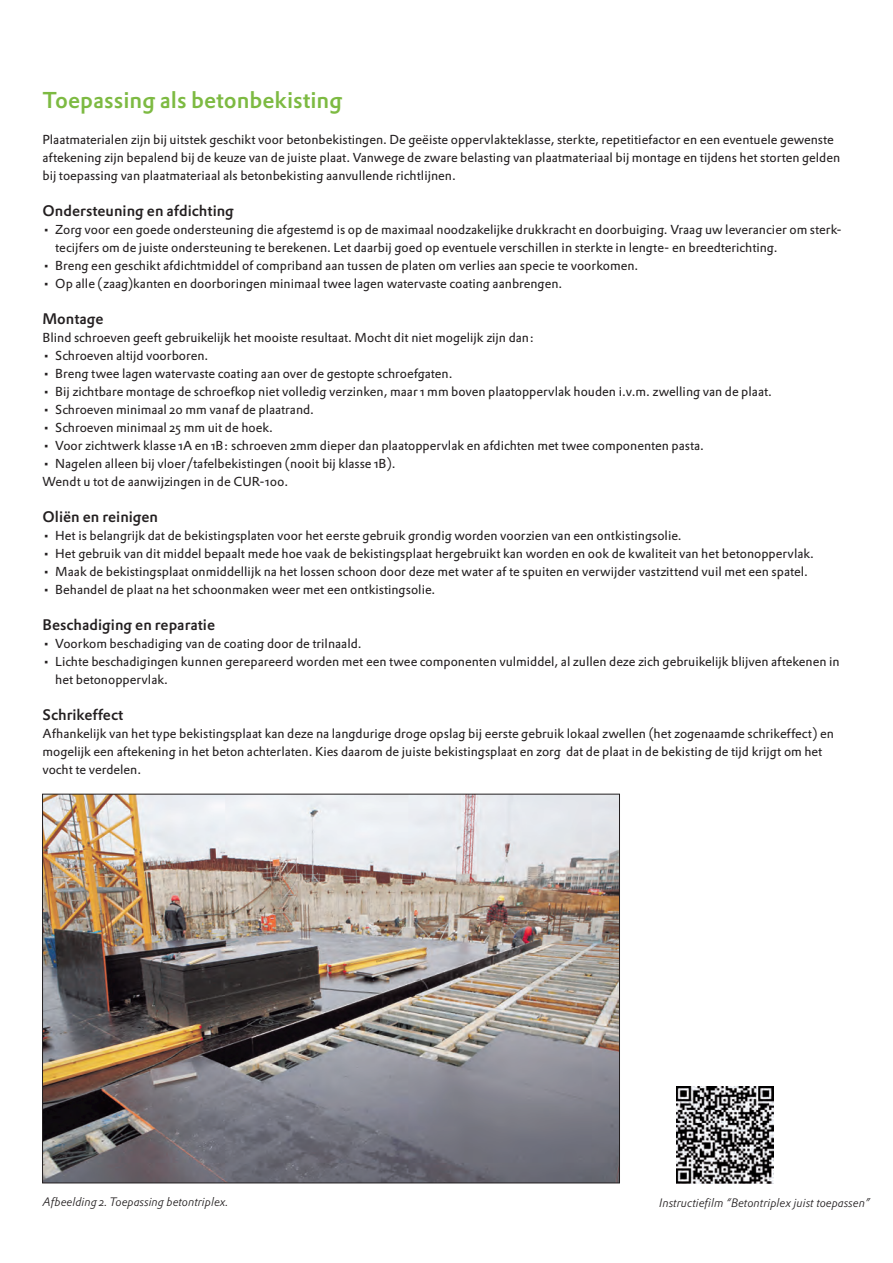
<style>
.page{position:relative;width:893px;height:1263px;background:#fff}
.page>*{position:absolute;margin:0;border:0;box-sizing:border-box;transform-origin:0 0}
.t1{font:22.5px "DTL Prokyon T Medium";color:#7dba42}
.t2{font:15px "DTL Prokyon T Medium";color:#231f20}
.t3{font:12.75px/18px "DTL Prokyon ST";color:#231f20}
.t4{font:italic 12px "DTL Prokyon ST Light";color:#231f20}
</style>
<div class="page">
<img style="left:44px;top:796px;width:574px;height:385px">
<img style="left:676px;top:1086px;width:97px;height:98px">
<p class="t1" style="left:43px;top:85px;width:301px">toepassing als betonbekisting</p>
<p class="t3" style="left:43px;top:130px;width:799px">Plaatmaterialen zijn bij uitstek geschikt voor betonbekistingen. De geëiste oppervlakteklasse, sterkte, repetitiefactor en een eventuele gewenste aftekening zijn bepalend bij de keuze van de juiste plaat. Vanwege de zware belasting van plaatmateriaal bij montage en tijdens het storten gelden bij toepassing van plaatmateriaal als betonbekisting aanvullende richtlijnen.</p>
<p class="t2" style="left:43px;top:201px;width:193px">ondersteuning en afdichting</p>
<p class="t3" style="left:55px;top:220px;width:788px;text-indent:-13px">• Zorg voor een goede ondersteuning die afgestemd is op de maximaal noodzakelijke drukkracht en doorbuiging. Vraag uw leverancier om sterk&shy;tecijfers om de juiste ondersteuning te berekenen. Let daarbij goed op eventuele verschillen in sterkte in lengte- en breedterichting.</p>
<p class="t3" style="left:43px;top:256px;width:597px">• Breng een geschikt afdichtmiddel of compriband aan tussen de platen om verlies aan specie te voorkomen.</p>
<p class="t3" style="left:43px;top:274px;width:521px">• Op alle (zaag)kanten en doorboringen minimaal twee lagen watervaste coating aanbrengen.</p>
<p class="t2" style="left:43px;top:309px;width:63px">montage</p>
<p class="t3" style="left:43px;top:328px;width:493px">Blind schroeven geeft gebruikelijk het mooiste resultaat. Mocht dit niet mogelijk zijn dan:</p>
<p class="t3" style="left:43px;top:346px;width:167px">• Schroeven altijd voorboren.</p>
<p class="t3" style="left:43px;top:364px;width:411px">• Breng twee lagen watervaste coating aan over de gestopte schroefgaten.</p>
<p class="t3" style="left:43px;top:382px;width:731px">• Bij zichtbare montage de schroefkop niet volledig verzinken, maar 1 mm boven plaatoppervlak houden i.v.m. zwelling van de plaat.</p>
<p class="t3" style="left:43px;top:400px;width:273px">• Schroeven minimaal 20 mm vanaf de plaatrand.</p>
<p class="t3" style="left:43px;top:418px;width:232px">• Schroeven minimaal 25 mm uit de hoek.</p>
<p class="t3" style="left:43px;top:436px;width:663px">• Voor zichtwerk klasse 1A en 1B: schroeven 2mm dieper dan plaatoppervlak en afdichten met twee componenten pasta.</p>
<p class="t3" style="left:43px;top:454px;width:355px">• Nagelen alleen bij vloer/tafelbekistingen (nooit bij klasse 1B).<br>Wendt u tot de aanwijzingen in de CUR-100.</p>
<p class="t2" style="left:43px;top:507px;width:117px">oliën en reinigen</p>
<p class="t3" style="left:43px;top:526px;width:641px">• Het is belangrijk dat de bekistingsplaten voor het eerste gebruik grondig worden voorzien van een ontkistingsolie.</p>
<p class="t3" style="left:43px;top:544px;width:773px">• Het gebruik van dit middel bepaalt mede hoe vaak de bekistingsplaat hergebruikt kan worden en ook de kwaliteit van het betonoppervlak.</p>
<p class="t3" style="left:43px;top:562px;width:767px">• Maak de bekistingsplaat onmiddellijk na het lossen schoon door deze met water af te spuiten en verwijder vastzittend vuil met een spatel.</p>
<p class="t3" style="left:43px;top:580px;width:394px">• Behandel de plaat na het schoonmaken weer met een ontkistingsolie.</p>
<p class="t2" style="left:43px;top:615px;width:174px">Beschadiging en reparatie</p>
<p class="t3" style="left:43px;top:634px;width:321px">• Voorkom beschadiging van de coating door de trilnaald.</p>
<p class="t3" style="left:55px;top:652px;width:786px;text-indent:-13px">• Lichte beschadigingen kunnen gerepareerd worden met een twee componenten vulmiddel, al zullen deze zich gebruikelijk blijven aftekenen in het betonoppervlak.</p>
<p class="t2" style="left:43px;top:705px;width:82px">Schrikeffect</p>
<p class="t3" style="left:43px;top:724px;width:793px">Afhankelijk van het type bekistingsplaat kan deze na langdurige droge opslag bij eerste gebruik lokaal zwellen (het zogenaamde schrikeffect) en mogelijk een aftekening in het beton achterlaten. Kies daarom de juiste bekistingsplaat en zorg dat de plaat in de bekisting de tijd krijgt om het vocht te verdelen.</p>
<p class="t4" style="left:43px;top:1194px;width:187px">Afbeelding 2. Toepassing betontriplex.</p>
<p class="t4" style="left:659px;top:1194px;width:213px">Instructiefilm “Betontriplex juist toepassen”</p>
</div>
